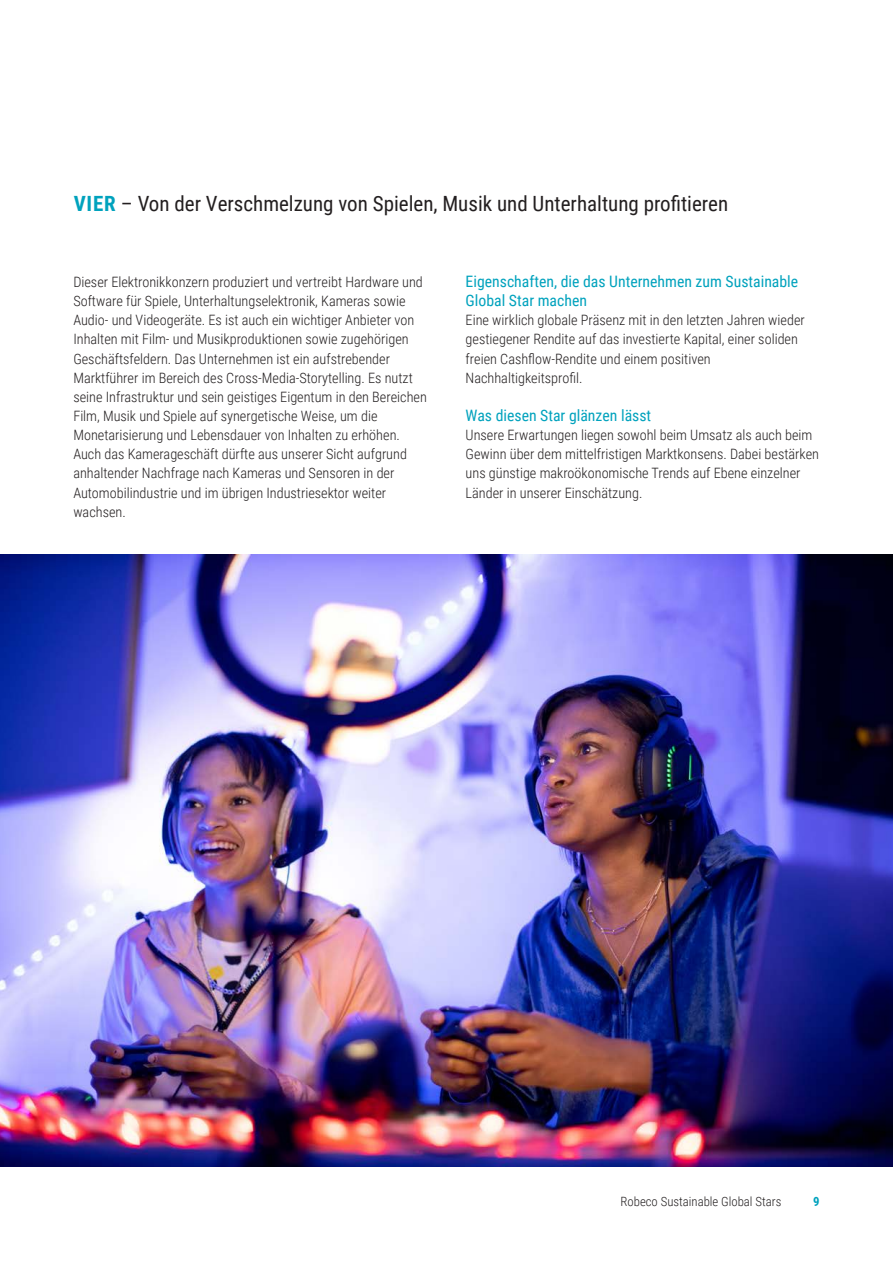
<style>
.page{position:relative;width:893px;height:1263px;background:#fff}
.page>*{position:absolute;margin:0;border:0;box-sizing:border-box;transform-origin:0 0}
.Inleidende_tekst{font:21px "Roboto Condensed";color:#231f20}
.Paragraafkop{font:15.75px/19.2px "Roboto Condensed";color:#00a2bd}
.Leestekst{font:300 14.25px/19.2px "Roboto Condensed";color:#231f20}
.t1{font:300 12.75px "Roboto Condensed";color:#231f20}
.t2{font:700 12.75px "Roboto Condensed";color:#00a2bd}
.s1{font-weight:700;color:#00a2bd}
</style>
<div class="page">
<img style="left:0;top:555px;width:893px;height:612px">
<p class="Inleidende_tekst" style="left:74px;top:188px;width:656px"><span class="s1">VIER</span> – Von der Verschmelzung von Spielen, Musik und Unterhaltung profitieren</p>
<p class="Leestekst" style="left:73px;top:272px;width:355px">Dieser Elektronikkonzern produziert und vertreibt Hardware und Software für Spiele, Unterhaltungselektronik, Kameras sowie Audio- und Videogeräte. Es ist auch ein wichtiger Anbieter von Inhalten mit Film- und Musikproduktionen sowie zugehörigen Geschäftsfeldern. Das Unternehmen ist ein aufstrebender Marktführer im Bereich des Cross-Media-Storytelling. Es nutzt seine Infrastruktur und sein geistiges Eigentum in den Bereichen Film, Musik und Spiele auf synergetische Weise, um die Monetarisierung und Lebensdauer von Inhalten zu erhöhen.<br>Auch das Kamerageschäft dürfte aus unserer Sicht aufgrund anhaltender Nachfrage nach Kameras und Sensoren in der Automobilindustrie und im übrigen Industriesektor weiter wachsen.</p>
<p class="Paragraafkop" style="left:466px;top:271px;width:334px">Eigenschaften, die das Unternehmen zum Sustainable<br>Global Star machen</p>
<p class="Leestekst" style="left:466px;top:310px;width:341px">Eine wirklich globale Präsenz mit in den letzten Jahren wieder gestiegener Rendite auf das investierte Kapital, einer soliden freien Cashflow-Rendite und einem positiven Nachhaltigkeitsprofil.</p>
<p class="Paragraafkop" style="left:466px;top:405px;width:187px">Was diesen Star glänzen lässt</p>
<p class="Leestekst" style="left:466px;top:425px;width:355px">Unsere Erwartungen liegen sowohl beim Umsatz als auch beim Gewinn über dem mittelfristigen Marktkonsens. Dabei bestärken uns günstige makroökonomische Trends auf Ebene einzelner Länder in unserer Einschätzung.</p>
<p class="t1" style="left:620px;top:1192px;width:162px">Robeco Sustainable Global Stars</p>
<p class="t2" style="left:813px;top:1192px;width:8px">9</p>
</div>
